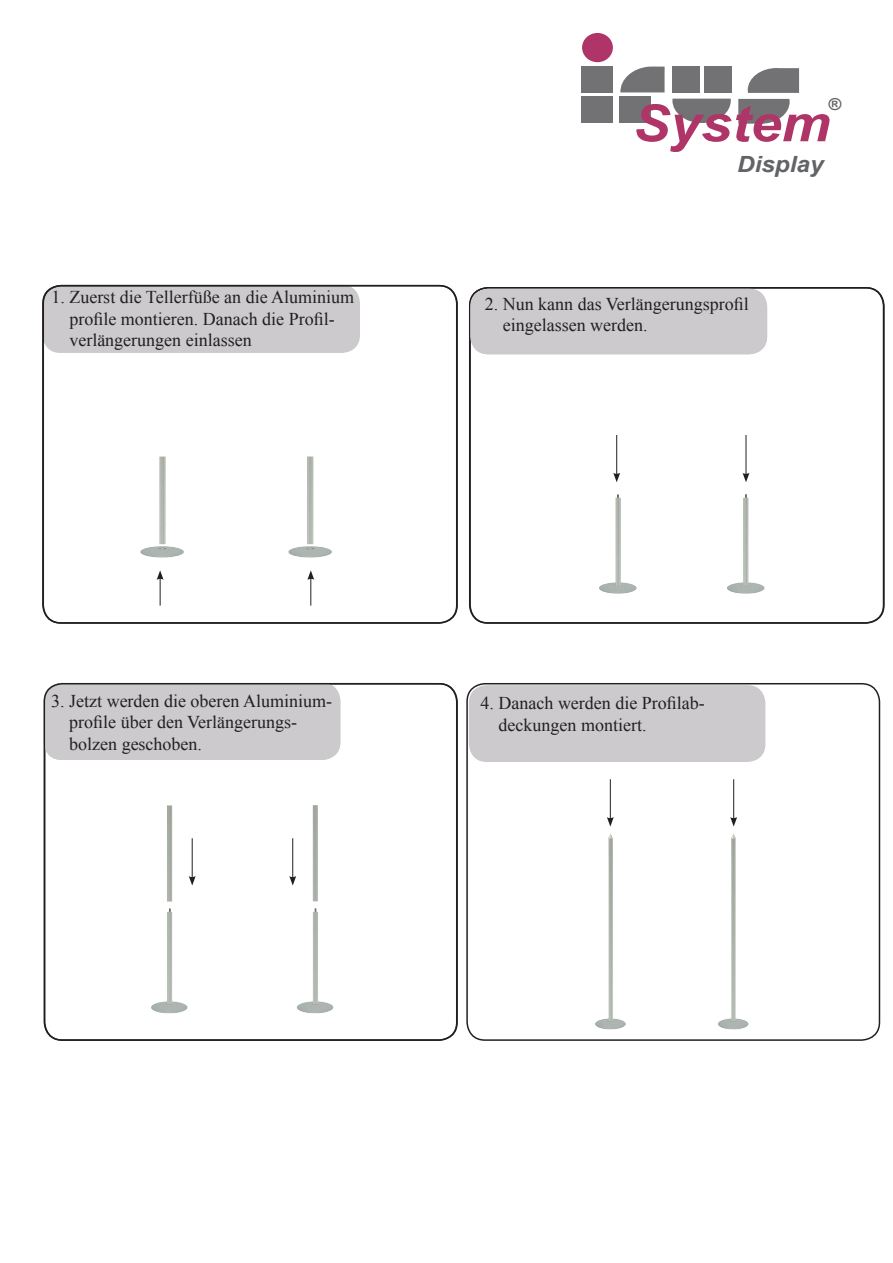
<style>
.page{position:relative;width:893px;height:1263px;background:#fff}
.page>*{position:absolute;margin:0;border:0;box-sizing:border-box;transform-origin:0 0}
.t1{font:italic 700 51.3px "Arial";color:#af3467;scale:1.09 1}
.t2{font:italic 700 22.35px "Arial";color:#626366;scale:1.09 1}
.t3{font:18px "Times New Roman";color:#231f20}
.t4{font:italic 700 16.5px "Arial";color:#626366;scale:1.05 1}
</style>
<div class="page">
<div style="left:43px;top:285px;width:317px;height:68px;background:#cccacc;border-radius:18px"></div>
<img style="left:599px;top:435px;width:166px;height:159px">
<div style="left:42px;top:285px;width:415px;height:339px;border:2px solid #231f20;border-radius:18px"></div>
<div style="left:44px;top:683px;width:296px;height:77px;background:#cccacc;border-radius:18px"></div>
<div style="left:469px;top:287px;width:415px;height:337px;border:2px solid #231f20;border-radius:18px"></div>
<div style="left:44px;top:683px;width:413px;height:358px;border:2px solid #231f20;border-radius:18px"></div>
<div style="left:470px;top:289px;width:297px;height:65px;background:#cccacc;border-radius:18px"></div>
<img style="left:140px;top:456px;width:192px;height:102px">
<img style="left:151px;top:805px;width:183px;height:209px">
<img style="left:595px;top:826px;width:154px;height:204px">
<div style="left:466px;top:683px;width:414px;height:358px;border:2px solid #231f20;border-radius:18px"></div>
<div style="left:469px;top:685px;width:296px;height:77px;background:#cccacc;border-radius:18px"></div>
<hr style="left:616px;top:435px;width:1px;height:40px;background:#231f20">
<svg style="left:613px;top:473px;width:7px;height:9px"></svg>
<hr style="left:746px;top:435px;width:1px;height:40px;background:#231f20">
<svg style="left:742px;top:473px;width:7px;height:9px"></svg>
<svg style="left:307px;top:570px;width:7px;height:36px"></svg>
<svg style="left:157px;top:570px;width:7px;height:36px"></svg>
<hr style="left:192px;top:838px;width:1px;height:40px;background:#231f20">
<svg style="left:189px;top:876px;width:7px;height:9px"></svg>
<hr style="left:292px;top:838px;width:1px;height:40px;background:#231f20">
<svg style="left:289px;top:876px;width:7px;height:9px"></svg>
<hr style="left:610px;top:779px;width:1px;height:40px;background:#231f20">
<svg style="left:607px;top:817px;width:7px;height:9px"></svg>
<hr style="left:733px;top:779px;width:1px;height:40px;background:#231f20">
<svg style="left:730px;top:817px;width:7px;height:9px"></svg>
<div style="left:582px;top:33px;width:31px;height:29px;background:#af3467;border-radius:50%"></div>
<div style="left:581px;top:66px;width:32px;height:26px;background:#727275"></div>
<div style="left:581px;top:96px;width:32px;height:27px;background:#727275"></div>
<svg style="left:620px;top:67px;width:45px;height:25px"></svg>
<div style="left:620px;top:96px;width:31px;height:27px;background:#727275"></div>
<div style="left:672px;top:67px;width:28px;height:26px;background:#727275"></div>
<div style="left:704px;top:67px;width:28px;height:26px;background:#727275"></div>
<svg style="left:672px;top:99px;width:59px;height:24px"></svg>
<svg style="left:738px;top:99px;width:52px;height:25px"></svg>
<svg style="left:748px;top:68px;width:51px;height:25px"></svg>
<p class="t3" style="left:51px;top:285px;width:304px">1. Zuerst die Tellerfüße an die Aluminium</p>
<p class="t3" style="left:69px;top:307px;width:267px">profile montieren. Danach die Profil-</p>
<p class="t3" style="left:69px;top:328px;width:184px">verlängerungen einlassen</p>
<p class="t1" style="left:633px;top:90px;width:183px">System</p>
<p class="t4" style="left:828px;top:94px;width:14px">®</p>
<p class="t2" style="left:737px;top:150px;width:81px">Display</p>
<p class="t3" style="left:485px;top:292px;width:266px">2. Nun kann das Verlängerungsprofil</p>
<p class="t3" style="left:503px;top:313px;width:146px">eingelassen werden.</p>
<p class="t3" style="left:51px;top:688px;width:282px">3. Jetzt werden die oberen Aluminium-</p>
<p class="t3" style="left:69px;top:710px;width:230px">profile über den Verlängerungs-</p>
<p class="t3" style="left:69px;top:732px;width:134px">bolzen geschoben.</p>
<p class="t3" style="left:480px;top:691px;width:226px">4. Danach werden die Profilab-</p>
<p class="t3" style="left:498px;top:713px;width:149px">deckungen montiert.</p>
</div>
